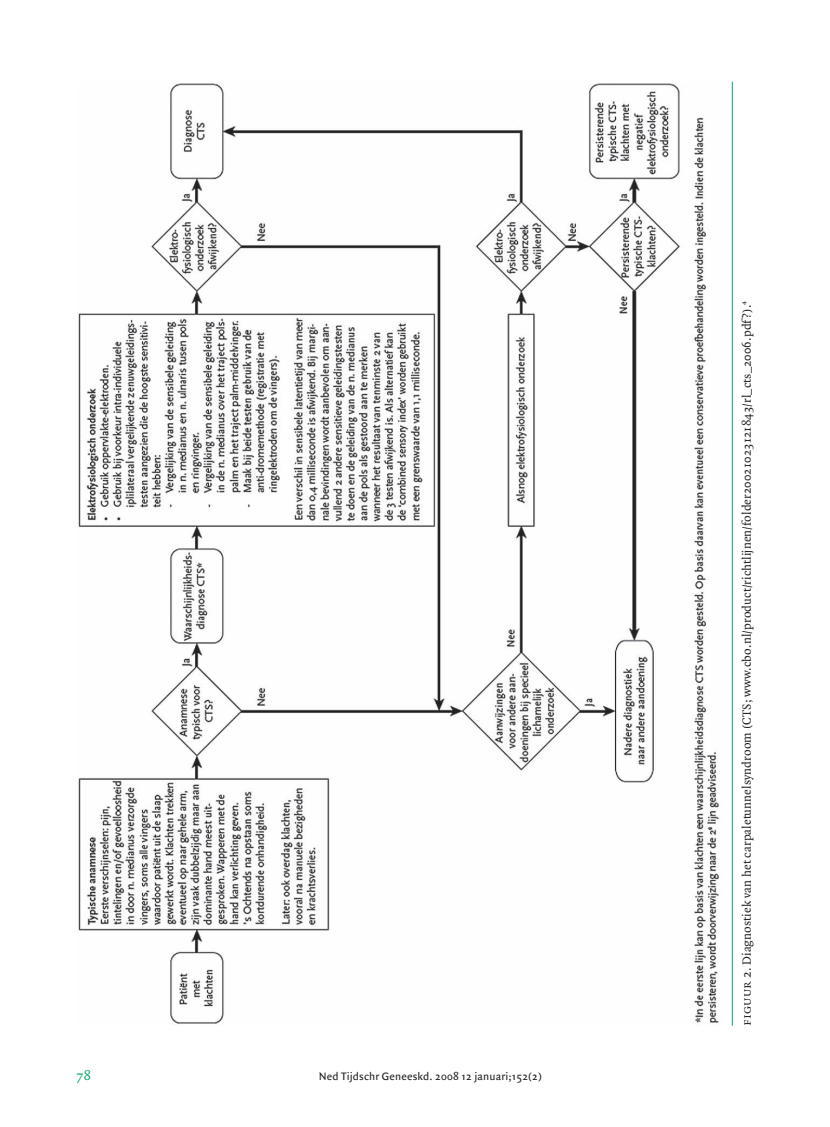
<style>
.page{position:relative;width:830px;height:1127px;background:#fff}
.page>*{position:absolute;margin:0;border:0;box-sizing:border-box;transform-origin:0 0}
.t1{font:14.25px "Quadraat";color:#00a664}
.t2{font:12.75px "Quadraat";letter-spacing:.01em;color:#231f20}
.t3{font:11.55px "Quadraat Sans";letter-spacing:.01em;color:#231f20}
.s1{font-family:"Quadraat Small Caps"}
</style>
<div class="page">
<hr style="left:731px;top:82px;width:1px;height:943px;background:#00a664">
<img style="left:78px;top:83px;width:641px;height:941px">
<p class="t1" style="left:77px;top:1070px;width:16px">78</p>
<p class="t3" style="left:319px;top:1072px;width:224px">Ned Tijdschr Geneeskd. 2008 12 januari;152(2)</p>
<p class="t2" style="left:741px;top:1025px;width:726px;rotate:-90deg"><span class="s1">figuur 2</span>. Diagnostiek van het carpaletunnelsyndroom (CTS; www.cbo.nl/product/richtlijnen/folder20021023121843/rl_cts_2006.pdf ?).<sup>4</sup></p>
</div>
